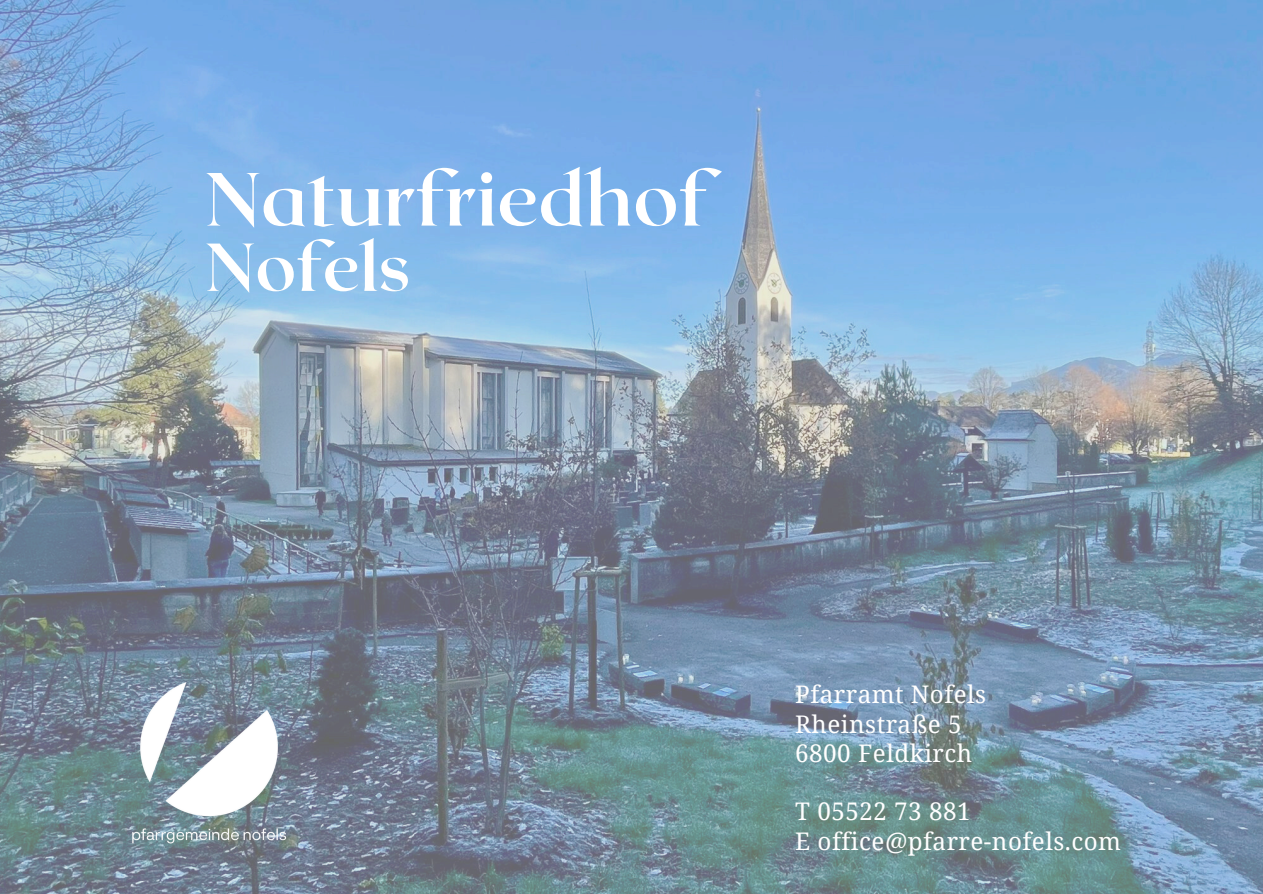
<style>
.page{position:relative;width:1263px;height:894px;background:#fff}
.page>*{position:absolute;margin:0;border:0;box-sizing:border-box;transform-origin:0 0}
.t1{font:700 75px "Roxborough CF";color:#fff}
.t2{font:700 67.5px "Roxborough CF";color:#fff}
.t3{font:24.3px "Noto Serif";letter-spacing:.02em;color:#fff}
</style>
<div class="page">
<img style="left:0;top:0;width:1263px;height:893px">
<img style="left:131px;top:682px;width:155px;height:161px">
<h1 class="t1" style="left:205px;top:150px;width:504px">Naturfriedhof</h1>
<h1 class="t2" style="left:205px;top:223px;width:206px">Nofels</h1>
<p class="t3" style="left:795px;top:677px;width:192px">Pfarramt Nofels</p>
<p class="t3" style="left:795px;top:706px;width:168px">Rheinstraße 5</p>
<p class="t3" style="left:795px;top:735px;width:179px">6800 Feldkirch</p>
<p class="t3" style="left:795px;top:794px;width:177px">T 05522 73 881</p>
<p class="t3" style="left:795px;top:823px;width:327px">E office@pfarre-nofels.com</p>
</div>
